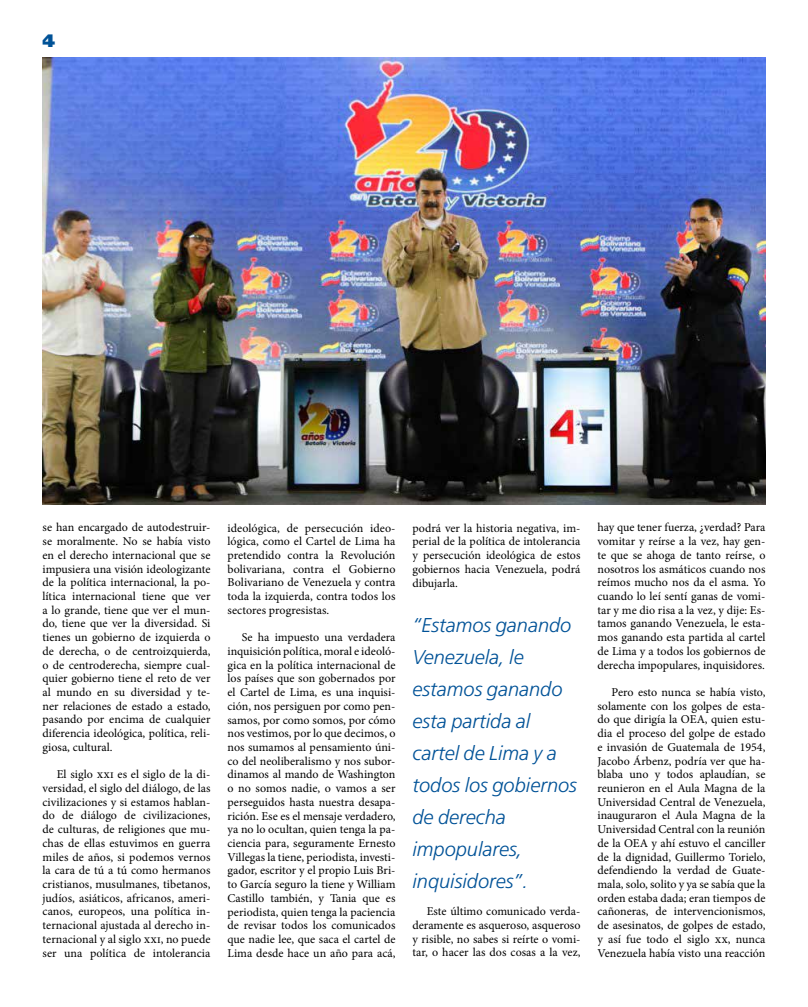
<style>
.page{position:relative;width:808px;height:1007px;background:#fff}
.page>*{position:absolute;margin:0;border:0;box-sizing:border-box;transform-origin:0 0}
.t1{font:italic 300 20px/32px "Frutiger LT Std";color:#005297}
.t2{font:900 18px "Frutiger LT Std";color:#005297}
.t3{font:12px/13.7px "Minion Pro";color:#000;text-align:justify}
</style>
<div class="page">
<hr style="left:43px;top:57px;width:722px;height:1px;background:#005297">
<img style="left:43px;top:58px;width:722px;height:446px">
<h2 class="t2" style="left:43px;top:30px;width:14px">4</h2>
<p class="t3" style="left:43px;top:520px;width:169px">se han encargado de autodestruir&shy;se moralmente. No se había visto en el derecho internacional que se impusiera una visión ideologizante de la política internacional, la po&shy;lítica internacional tiene que ver a lo grande, tiene que ver el mun&shy;do, tiene que ver la diversidad. Si tienes un gobierno de izquierda o de derecha, o de centroizquierda, o de centroderecha, siempre cual&shy;quier gobierno tiene el reto de ver al mundo en su diversidad y te&shy;ner relaciones de estado a estado, pasando por encima de cualquier diferencia ideológica, política, reli&shy;giosa, cultural.</p>
<p class="t3" style="left:43px;top:767px;width:169px;text-indent:14px">El siglo xxi es el siglo de la di&shy;versidad, el siglo del diálogo, de las civilizaciones y si estamos hablan&shy;do de diálogo de civilizaciones, de culturas, de religiones que mu&shy;chas de ellas estuvimos en guerra miles de años, si podemos vernos la cara de tú a tú como hermanos cristianos, musulmanes, tibetanos, judíos, asiáticos, africanos, ameri&shy;canos, europeos, una política in&shy;ternacional ajustada al derecho in&shy;ternacional y al siglo xxi, no puede ser una política de intolerancia</p>
<p class="t3" style="left:227px;top:521px;width:169px">ideológica, de persecución ideo&shy;lógica, como el Cartel de Lima ha pretendido contra la Revolución bolivariana, contra el Gobierno Bolivariano de Venezuela y contra toda la izquierda, contra todos los sectores progresistas.</p>
<p class="t3" style="left:227px;top:630px;width:169px;text-indent:14px">Se ha impuesto una verdadera inquisición política, moral e ideoló&shy;gica en la política internacional de los países que son gobernados por el Cartel de Lima, es una inquisi&shy;ción, nos persiguen por como pen&shy;samos, por como somos, por cómo nos vestimos, por lo que decimos, o nos sumamos al pensamiento úni&shy;co del neoliberalismo y nos subor&shy;dinamos al mando de Washington o no somos nadie, o vamos a ser perseguidos hasta nuestra desapa&shy;rición. Ese es el mensaje verdadero, ya no lo ocultan, quien tenga la pa&shy;ciencia para, seguramente Ernesto Villegas la tiene, periodista, investi&shy;gador, escritor y el propio Luis Bri&shy;to García seguro la tiene y William Castillo también, y Tania que es periodista, quien tenga la paciencia de revisar todos los comunicados que nadie lee, que saca el cartel de Lima desde hace un año para acá,</p>
<p class="t3" style="left:412px;top:521px;width:169px">podrá ver la historia negativa, im&shy;perial de la política de intolerancia y persecución ideológica de estos gobiernos hacia Venezuela, podrá dibujarla.</p>
<h1 class="t1" style="left:412px;top:609px;width:166px">“Estamos ganando<br>Venezuela, le estamos ganando esta partida al cartel de Lima y a todos los gobiernos de derecha impopulares, inquisidores”.</h1>
<p class="t3" style="left:412px;top:904px;width:169px;text-indent:14px">Este último comunicado verda&shy;deramente es asqueroso, asqueroso y risible, no sabes si reírte o vomi&shy;tar, o hacer las dos cosas a la vez,</p>
<p class="t3" style="left:597px;top:520px;width:169px">hay que tener fuerza, ¿verdad? Para vomitar y reírse a la vez, hay gen&shy;te que se ahoga de tanto reírse, o nosotros los asmáticos cuando nos reímos mucho nos da el asma. Yo cuando lo leí sentí ganas de vomi&shy;tar y me dio risa a la vez, y dije: Es&shy;tamos ganando Venezuela, le esta&shy;mos ganando esta partida al cartel de Lima y a todos los gobiernos de derecha impopulares, inquisidores.</p>
<p class="t3" style="left:597px;top:685px;width:169px;text-indent:14px">Pero esto nunca se había visto, solamente con los golpes de esta&shy;do que dirigía la OEA, quien estu&shy;dia el proceso del golpe de estado e invasión de Guatemala de 1954, Jacobo Árbenz, podría ver que ha&shy;blaba uno y todos aplaudían, se reunieron en el Aula Magna de la Universidad Central de Venezuela, inauguraron el Aula Magna de la Universidad Central con la reunión de la OEA y ahí estuvo el canciller de la dignidad, Guillermo Torielo, defendiendo la verdad de Guate&shy;mala, solo, solito y ya se sabía que la orden estaba dada; eran tiempos de cañoneras, de intervencionismos, de asesinatos, de golpes de estado, y así fue todo el siglo xx, nunca Venezuela había visto una reacción</p>
</div>
